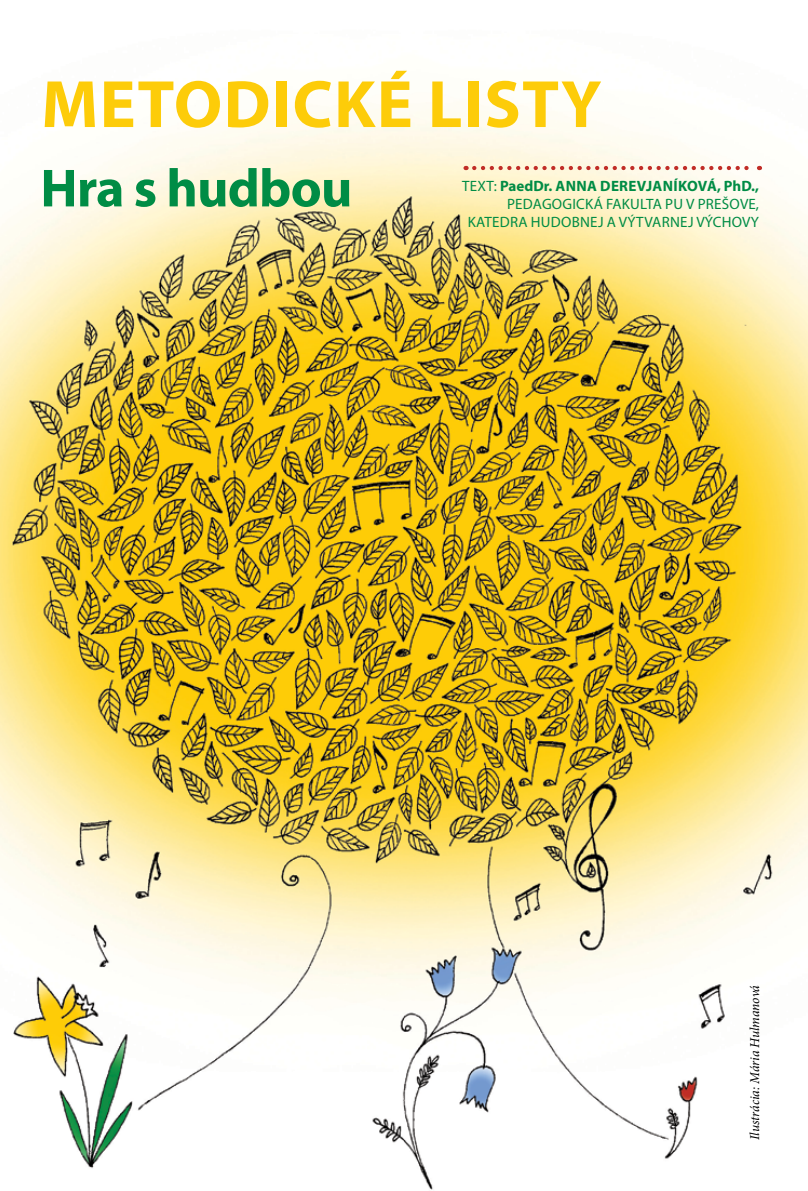
<style>
.page{position:relative;width:808px;height:1191px;background:#fff}
.page>*{position:absolute;margin:0;border:0;box-sizing:border-box;transform-origin:0 0}
.t1{font:700 67.5px "Myriad Pro";letter-spacing:.02em;color:#fdcc09}
.t2{font:700 54px "Myriad Pro";letter-spacing:-.015em;color:#008c45}
.t3{font:15px/18px "Myriad Pro";letter-spacing:.015em;color:#008c45;text-align:right}
.t4{font:italic 13.5px "Minion Pro";letter-spacing:-.005em;color:#000}
.s1{font-weight:700}
</style>
<div class="page">
<img style="left:0;top:101px;width:808px;height:1089px">
<svg style="left:474px;top:166px;width:286px;height:4px"></svg>
<h1 class="t1" style="left:41px;top:60px;width:562px">METODICKÉ LISTY</h1>
<h2 class="t2" style="left:40px;top:153px;width:313px">HRA S HUDBOU</h2>
<p class="t3" style="left:462px;top:176px;width:298px">TEXT: <span class="s1">PAEDDR. ANNA DEREVJANÍKOVÁ, PHD.,<br></span>PEDAGOGICKÁ FAKULTA PU V PREŠOVE,<br>KATEDRA HUDOBNEJ A VÝTVARNEJ VÝCHOVY</p>
<p class="t4" style="left:745px;top:1140px;width:157px;rotate:-90deg">Ilustrácia: Mária Hulmanová</p>
</div>
